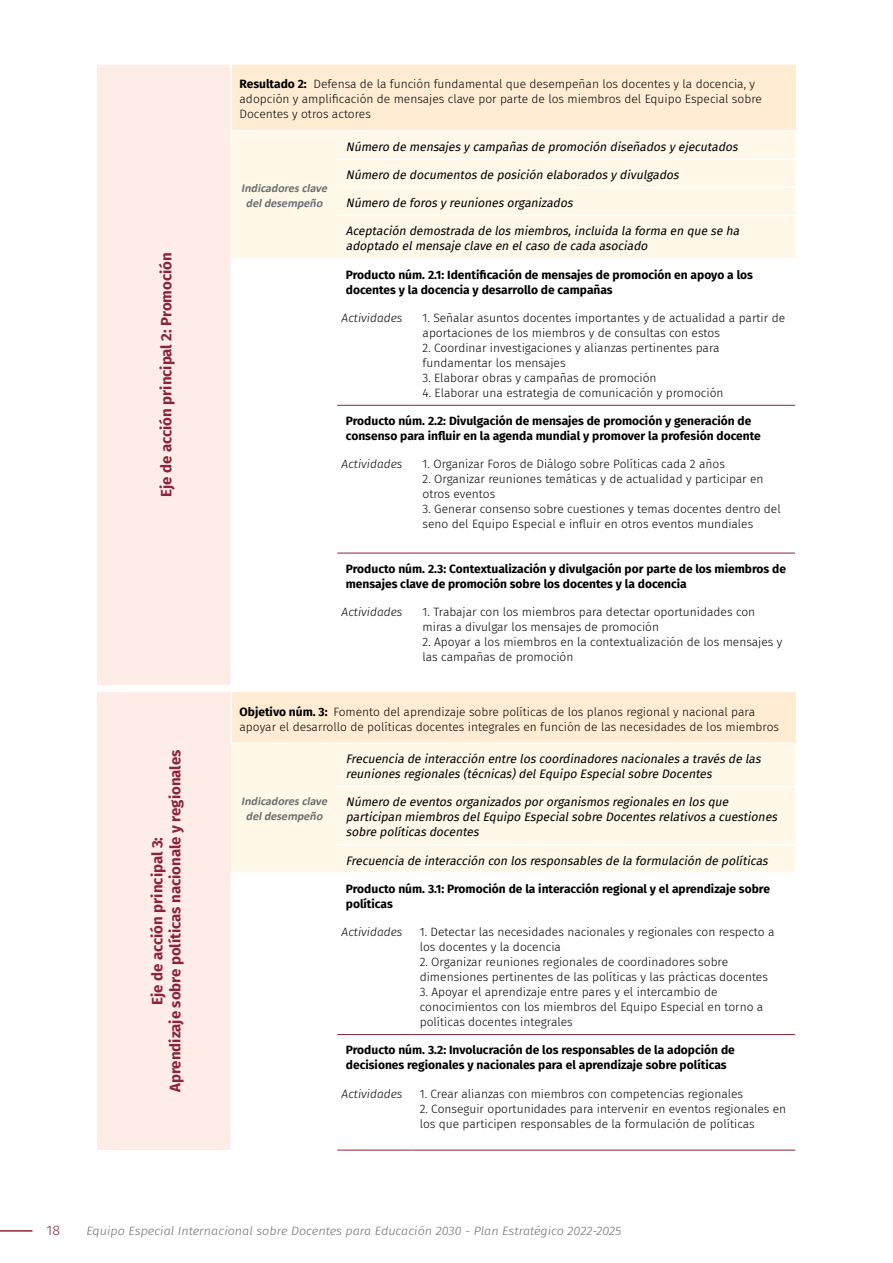
<style>
.page{position:relative;width:893px;height:1263px;background:#fff}
.page>*{position:absolute;margin:0;border:0;box-sizing:border-box;transform-origin:0 0}
.t1{font:700 15px/18px "Fira Sans";color:#892439;text-align:center}
.t2{font:300 13.5px "Fira Sans";color:#892439;scale:1.06 1}
.t3{font:300 12px/15px "Fira Sans";color:#000}
.t4{font:italic 12px/15px "Fira Sans";color:#000}
.t5{font:700 12px/15px "Fira Sans";color:#000}
.t6{font:italic 300 12px "Fira Sans";color:#6d6e71;scale:1.06 1}
.t7{font:italic 700 12px/15px "Calibri";color:#6d6e71;text-align:center}
.t8{font:italic 300 12px "Fira Sans";color:#000}
.s1{font-weight:700}
</style>
<div class="page">
<div style="left:98px;top:64px;width:133px;height:621px;background:#feede7"></div>
<div style="left:231px;top:64px;width:564px;height:67px;background:#ffecd3"></div>
<div style="left:232px;top:132px;width:563px;height:126px;background:#fff7e8"></div>
<hr style="left:337px;top:405px;width:77px;height:1px;background:#892439">
<hr style="left:414px;top:405px;width:381px;height:1px;background:#892439">
<hr style="left:337px;top:553px;width:77px;height:1px;background:#892439">
<hr style="left:414px;top:553px;width:381px;height:1px;background:#892439">
<hr style="left:98px;top:64px;width:133px;height:1px;background:#fff">
<hr style="left:230px;top:260px;width:2px;height:42px;background:#fff">
<hr style="left:230px;top:302px;width:2px;height:28px;background:#fff">
<hr style="left:230px;top:330px;width:2px;height:42px;background:#fff">
<hr style="left:230px;top:372px;width:2px;height:33px;background:#fff">
<hr style="left:230px;top:405px;width:2px;height:43px;background:#fff">
<hr style="left:230px;top:448px;width:2px;height:29px;background:#fff">
<hr style="left:230px;top:477px;width:2px;height:43px;background:#fff">
<hr style="left:230px;top:520px;width:2px;height:33px;background:#fff">
<hr style="left:230px;top:553px;width:2px;height:43px;background:#fff">
<hr style="left:230px;top:596px;width:2px;height:46px;background:#fff">
<hr style="left:230px;top:642px;width:2px;height:43px;background:#fff">
<hr style="left:230px;top:65px;width:2px;height:65px;background:#fff">
<hr style="left:231px;top:64px;width:106px;height:1px;background:#fff">
<hr style="left:337px;top:64px;width:77px;height:1px;background:#fff">
<hr style="left:414px;top:64px;width:381px;height:1px;background:#fff">
<hr style="left:230px;top:132px;width:2px;height:27px;background:#fff">
<hr style="left:230px;top:159px;width:2px;height:28px;background:#fff">
<hr style="left:230px;top:187px;width:2px;height:29px;background:#fff">
<hr style="left:230px;top:216px;width:2px;height:42px;background:#fff">
<hr style="left:230px;top:130px;width:107px;height:2px;background:#fff">
<hr style="left:337px;top:130px;width:77px;height:2px;background:#fff">
<hr style="left:414px;top:130px;width:381px;height:2px;background:#fff">
<hr style="left:230px;top:258px;width:107px;height:2px;background:#fff">
<hr style="left:337px;top:158px;width:77px;height:2px;background:#fff">
<hr style="left:414px;top:158px;width:381px;height:2px;background:#fff">
<hr style="left:337px;top:187px;width:77px;height:1px;background:#fff">
<hr style="left:414px;top:187px;width:381px;height:1px;background:#fff">
<hr style="left:337px;top:215px;width:77px;height:1px;background:#fff">
<hr style="left:414px;top:215px;width:381px;height:1px;background:#fff">
<div style="left:98px;top:692px;width:133px;height:458px;background:#feede7"></div>
<div style="left:231px;top:692px;width:564px;height:51px;background:#ffecd3"></div>
<div style="left:231px;top:744px;width:564px;height:128px;background:#fff7e8"></div>
<hr style="left:337px;top:1150px;width:74px;height:1px;background:#892439">
<hr style="left:411px;top:1150px;width:384px;height:1px;background:#892439">
<hr style="left:337px;top:1034px;width:74px;height:1px;background:#892439">
<hr style="left:411px;top:1034px;width:384px;height:1px;background:#892439">
<hr style="left:230px;top:874px;width:2px;height:42px;background:#fff">
<hr style="left:230px;top:916px;width:2px;height:28px;background:#fff">
<hr style="left:230px;top:944px;width:2px;height:38px;background:#fff">
<hr style="left:230px;top:982px;width:2px;height:52px;background:#fff">
<hr style="left:230px;top:1034px;width:2px;height:44px;background:#fff">
<hr style="left:230px;top:1078px;width:2px;height:28px;background:#fff">
<hr style="left:230px;top:1106px;width:2px;height:44px;background:#fff">
<hr style="left:230px;top:692px;width:2px;height:51px;background:#fff">
<hr style="left:230px;top:743px;width:107px;height:1px;background:#fff">
<hr style="left:230px;top:872px;width:107px;height:2px;background:#fff">
<hr style="left:337px;top:786px;width:74px;height:1px;background:#fff">
<hr style="left:411px;top:786px;width:384px;height:1px;background:#fff">
<hr style="left:337px;top:844px;width:74px;height:2px;background:#fff">
<hr style="left:411px;top:844px;width:384px;height:2px;background:#fff">
<hr style="left:0;top:1230px;width:33px;height:1px;background:#892439">
<p class="t1" style="left:156px;top:497px;width:246px;rotate:-90deg">Eje de acción principal 2: Promoción</p>
<p class="t1" style="left:147px;top:1092px;width:344px;rotate:-90deg">Eje de acción principal 3:<br>Aprendizaje sobre políticas nacionale y regionales</p>
<p class="t3" style="left:240px;top:76px;width:524px"><span class="s1">Resultado 2:</span> Defensa de la función fundamental que desempeñan los docentes y la docencia, y adopción y amplificación de mensajes clave por parte de los miembros del Equipo Especial sobre<br>Docentes y otros actores</p>
<p class="t7" style="left:241px;top:180px;width:90px">Indicadoresclave deldesempeño</p>
<p class="t4" style="left:346px;top:139px;width:397px">Número de mensajesy campañasde promoción diseñadosy ejecutados</p>
<p class="t4" style="left:346px;top:167px;width:338px">Número de documentosde posición elaboradosy divulgados</p>
<p class="t4" style="left:346px;top:195px;width:231px">Número de forosy reunionesorganizados</p>
<p class="t4" style="left:346px;top:223px;width:398px">Aceptación demostrada de losmiembros,incluida la forma en que se ha adoptado elmensaje clave en elcaso de cada asociado</p>
<p class="t5" style="left:346px;top:266px;width:409px">Producto núm. 2.1: Identificación de mensajes de promoción en apoyo a los docentes y la docencia y desarrollo de campañas</p>
<p class="t8" style="left:342px;top:309px;width:62px">Actividades</p>
<p class="t3" style="left:423px;top:310px;width:364px">1. Señalar asuntos docentes importantes y de actualidad a partir de aportaciones de los miembros y de consultas con estos</p>
<p class="t3" style="left:423px;top:340px;width:298px">2. Coordinar investigaciones y alianzas pertinentes para fundamentar los mensajes</p>
<p class="t3" style="left:423px;top:370px;width:235px">3. Elaborar obras y campañas de promoción</p>
<p class="t3" style="left:423px;top:385px;width:303px">4. Elaborar una estrategia de comunicación y promoción</p>
<p class="t5" style="left:346px;top:412px;width:416px">Producto núm. 2.2: Divulgación de mensajes de promoción y generación de consenso para influir en la agenda mundial y promover la profesión docente</p>
<p class="t8" style="left:342px;top:456px;width:62px">Actividades</p>
<p class="t3" style="left:423px;top:456px;width:304px">1. Organizar Foros de Diálogo sobre Políticas cada 2 años</p>
<p class="t3" style="left:423px;top:471px;width:342px">2. Organizar reuniones temáticas y de actualidad y participar en otros eventos</p>
<p class="t3" style="left:423px;top:501px;width:360px">3. Generar consenso sobre cuestiones y temas docentes dentro del seno del Equipo Especial e influir en otros eventos mundiales</p>
<p class="t5" style="left:346px;top:560px;width:442px">Producto núm. 2.3: Contextualización y divulgación por parte de los miembros de mensajes clave de promoción sobre los docentes y la docencia</p>
<p class="t8" style="left:342px;top:603px;width:62px">Actividades</p>
<p class="t3" style="left:423px;top:604px;width:334px">1. Trabajar con los miembros para detectar oportunidades con miras a divulgar los mensajes de promoción</p>
<p class="t3" style="left:423px;top:634px;width:361px">2. Apoyar a los miembros en la contextualización de los mensajes y las campañas de promoción</p>
<p class="t3" style="left:240px;top:704px;width:541px"><span class="s1">Objetivo núm. 3:</span> Fomento del aprendizaje sobre políticas de los planos regional y nacional para apoyar el desarrollo de políticas docentes integrales en función de las necesidades de los miembros</p>
<p class="t7" style="left:241px;top:794px;width:90px">Indicadoresclave deldesempeño</p>
<p class="t4" style="left:346px;top:751px;width:419px">Frecuencia de interacción entre loscoordinadoresnacionalesa travésde las reunionesregionales(técnicas)delEquipo Especialsobre Docentes</p>
<p class="t4" style="left:346px;top:794px;width:436px">Número de eventosorganizadospororganismosregionalesen losque participan miembrosdelEquipo Especialsobre Docentesrelativosa cuestiones sobre políticasdocentes</p>
<p class="t4" style="left:346px;top:852px;width:426px">Frecuencia de interacción con losresponsablesde la formulación de políticas</p>
<p class="t5" style="left:346px;top:880px;width:426px">Producto núm. 3.1: Promoción de la interacción regional y el aprendizaje sobre políticas</p>
<p class="t8" style="left:342px;top:923px;width:62px">Actividades</p>
<p class="t3" style="left:420px;top:924px;width:356px">1. Detectar las necesidades nacionales y regionales con respecto a los docentes y la docencia</p>
<p class="t3" style="left:420px;top:954px;width:350px">2. Organizar reuniones regionales de coordinadores sobre dimensiones pertinentes de las políticas y las prácticas docentes</p>
<p class="t3" style="left:420px;top:984px;width:345px">3. Apoyar el aprendizaje entre pares y el intercambio de conocimientos con los miembros del Equipo Especial en torno a políticas docentes integrales</p>
<p class="t5" style="left:346px;top:1042px;width:390px">Producto núm. 3.2: Involucración de los responsables de la adopción de decisiones regionales y nacionales para el aprendizaje sobre políticas</p>
<p class="t8" style="left:342px;top:1085px;width:62px">Actividades</p>
<p class="t3" style="left:420px;top:1086px;width:325px">1. Crear alianzas con miembros con competencias regionales</p>
<p class="t3" style="left:420px;top:1101px;width:368px">2. Conseguir oportunidades para intervenir en eventos regionales en los que participen responsables de la formulación de políticas</p>
<p class="t2" style="left:47px;top:1221px;width:14px">18</p>
<p class="t6" style="left:86px;top:1223px;width:506px">Equipo Especial Internacional sobre Docentes para Educación 2030 - Plan Estratégico 2022-2025</p>
</div>
